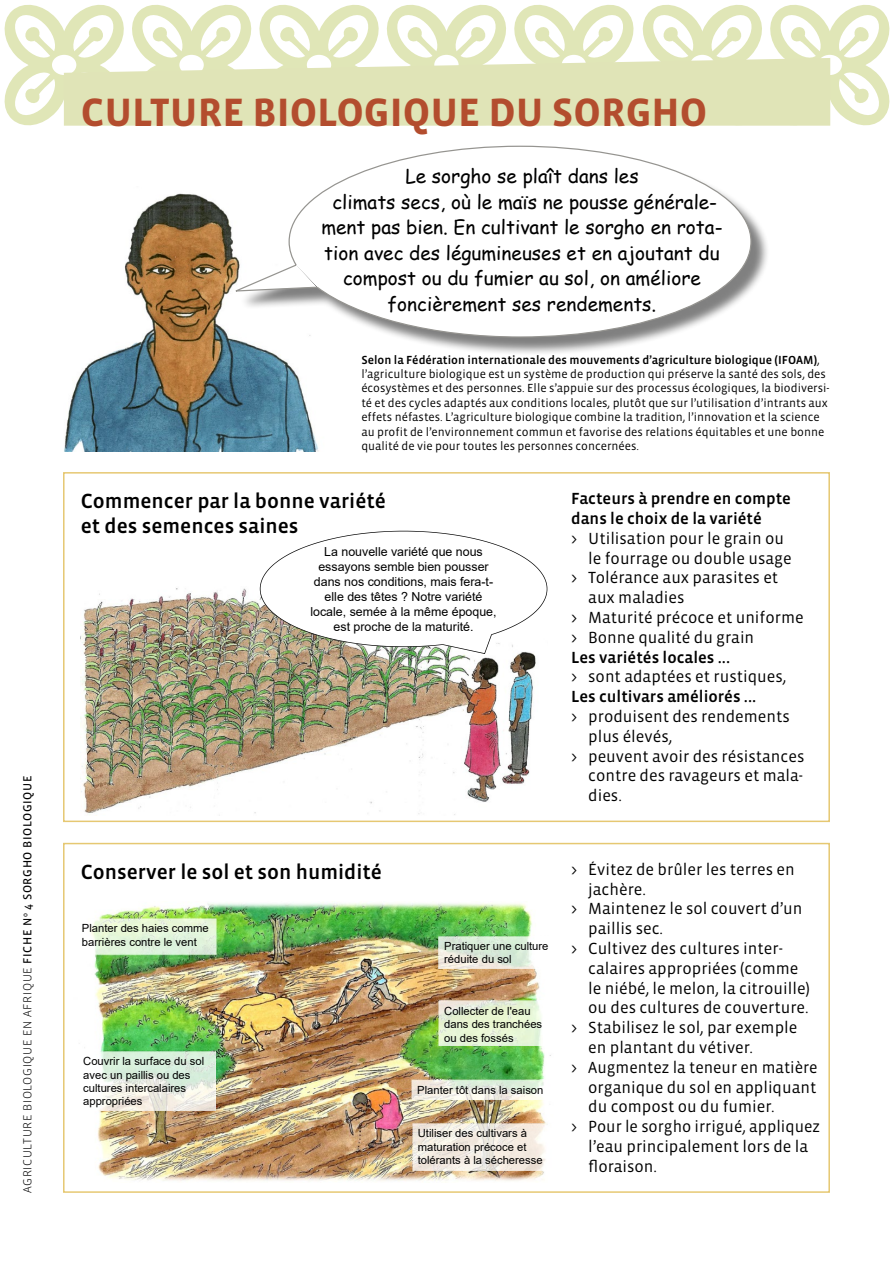
<style>
.page{position:relative;width:893px;height:1263px;background:#fff}
.page>*{position:absolute;margin:0;border:0;box-sizing:border-box;transform-origin:0 0}
.t1{font:700 40.5px "Vista Sans OT";color:#b34d2e}
.t2{font:500 21px/25.2px "Vista Sans OT";color:#000}
.t3{font:19.05px/25.5px "Comic Sans MS";color:#000;text-align:center}
.t4{font:16.5px "Vista Sans OT";color:#000}
.t5{font:500 16.5px/19.8px "Vista Sans OT";color:#000}
.t6{font:12.45px/14.9px "Arial";color:#000;text-align:center}
.t7{font:12px/14.4px "Vista Sans OT";color:#000}
.t8{font:300 12px "Vista Sans OT";letter-spacing:.05em;color:#000}
.t9{font:11.25px/13.5px "Arial";color:#000}
.s1{font-weight:400}
.s2{font-weight:500}
</style>
<div class="page">
<svg style="left:4px;top:5px;width:886px;height:121px"></svg>
<div style="left:52px;top:55px;width:24px;height:20px;background:#fff;border-radius:50%"></div>
<svg style="left:64px;top:58px;width:766px;height:68px;background:#e1e5bb"></svg>
<div style="left:63px;top:472px;width:767px;height:350px;border:2px solid #e6c872"></div>
<div style="left:63px;top:843px;width:767px;height:350px;border:2px solid #e6c872"></div>
<img style="left:64px;top:193px;width:255px;height:258px">
<img style="left:81px;top:588px;width:455px;height:227px">
<svg style="left:244px;top:530px;width:304px;height:124px"></svg>
<div style="left:239px;top:148px;width:531px;height:208px;background:#000;opacity:.5"></div>
<svg style="left:229px;top:145px;width:523px;height:193px"></svg>
<img style="left:90px;top:903px;width:461px;height:278px">
<img style="left:412px;top:1123px;width:139px;height:47px">
<img style="left:439px;top:936px;width:112px;height:33px">
<img style="left:412px;top:1080px;width:139px;height:19px">
<img style="left:90px;top:1051px;width:125px;height:59px">
<img style="left:439px;top:1001px;width:112px;height:45px">
<p class="t8" style="left:21px;top:1193px;width:418px;rotate:-90deg">AGRICULTURE BIOLOGIQUE EN AFRIQUE <span class="s1">FICHE N</span><sup>o</sup> <span class="s1">4 SORGHO BIOLOGIQUE</span></p>
<h1 class="t1" style="left:81px;top:92px;width:628px">CULTURE BIOLOGIQUE DU SORGHO</h1>
<p class="t3" style="left:321px;top:163px;width:403px">Le sorgho se plaît dans les<br>climats secs, où le maïs ne pousse générale&shy;ment pas bien. En cultivant le sorgho en rota&shy;tion avec des légumineuses et en ajoutant du compost ou du fumier au sol, on améliore foncièrement ses rendements.</p>
<p class="t7" style="left:361px;top:353px;width:470px"><span class="s2">Selon la Fédération internationale des mouvements d’agriculture biologique (IFOAM)</span>, l’agriculture biologique est un système de production qui préserve la santé des sols, des écosystèmes et des personnes. Elle s’appuie sur des processus écologiques, la biodiversi&shy;té et des cycles adaptés aux conditions locales, plutôt que sur l’utilisation d’intrants aux effets néfastes. L’agriculture biologique combine la tradition, l’innovation et la science au profit de l’environnement commun et favorise des relations équitables et une bonne qualité de vie pour toutes les personnes concernées.</p>
<p class="t2" style="left:81px;top:489px;width:307px">Commencer par la bonne variété et des semences saines</p>
<p class="t6" style="left:310px;top:544px;width:188px">La nouvelle variété que nous essayons semble bien pousser dans nos conditions, mais fera-t&shy;elle des têtes ? Notre variété locale, semée à la même époque, est proche de la maturité.</p>
<p class="t5" style="left:571px;top:489px;width:221px">Facteurs à prendre en compte dans le choix de la variété</p>
<p class="t4" style="left:571px;top:530px;width:214px">&gt; Utilisation pour le grain ou</p>
<p class="t4" style="left:588px;top:549px;width:205px">le fourrage ou double usage</p>
<p class="t4" style="left:571px;top:569px;width:209px">&gt; Tolérance aux parasites et</p>
<p class="t4" style="left:588px;top:589px;width:98px">aux maladies</p>
<p class="t4" style="left:571px;top:609px;width:234px">&gt; Maturité précoce et uniforme</p>
<p class="t4" style="left:571px;top:629px;width:184px">&gt; Bonne qualité du grain</p>
<p class="t5" style="left:571px;top:647px;width:160px">Les variétés locales ...</p>
<p class="t4" style="left:571px;top:668px;width:217px">&gt; sont adaptées et rustiques,</p>
<p class="t5" style="left:571px;top:687px;width:187px">Les cultivars améliorés ...</p>
<p class="t4" style="left:571px;top:708px;width:220px">&gt; produisent des rendements</p>
<p class="t4" style="left:588px;top:728px;width:86px">plus élevés,</p>
<p class="t4" style="left:571px;top:747px;width:235px">&gt; peuvent avoir des résistances</p>
<p class="t4" style="left:588px;top:767px;width:216px">contre des ravageurs et mala-</p>
<p class="t4" style="left:588px;top:787px;width:35px">dies.</p>
<p class="t2" style="left:81px;top:859px;width:303px">Conserver le sol et son humidité</p>
<p class="t9" style="left:82px;top:921px;width:128px">Planter des haies comme barrières contre le vent</p>
<p class="t9" style="left:83px;top:1054px;width:123px">Couvrir la surface du sol avec un paillis ou des cultures intercalaires appropriées</p>
<p class="t9" style="left:444px;top:939px;width:106px">Pratiquer une culture réduite du sol</p>
<p class="t9" style="left:444px;top:1004px;width:99px">Collecter de l'eau dans des tranchées ou des fossés</p>
<p class="t9" style="left:417px;top:1083px;width:128px">Planter tôt dans la saison</p>
<p class="t9" style="left:418px;top:1126px;width:126px">Utiliser des cultivars à maturation précoce et tolérants à la sécheresse</p>
<p class="t4" style="left:571px;top:861px;width:225px">&gt; Évitez de brûler les terres en</p>
<p class="t4" style="left:588px;top:881px;width:59px">jachère.</p>
<p class="t4" style="left:571px;top:900px;width:233px">&gt; Maintenez le sol couvert d’un</p>
<p class="t4" style="left:588px;top:920px;width:76px">paillis sec.</p>
<p class="t4" style="left:571px;top:940px;width:213px">&gt; Cultivez des cultures inter-</p>
<p class="t4" style="left:588px;top:960px;width:212px">calaires appropriées (comme</p>
<p class="t4" style="left:588px;top:980px;width:223px">le niébé, le melon, la citrouille)</p>
<p class="t4" style="left:588px;top:999px;width:222px">ou des cultures de couverture.</p>
<p class="t4" style="left:571px;top:1019px;width:228px">&gt; Stabilisez le sol, par exemple</p>
<p class="t4" style="left:588px;top:1039px;width:166px">en plantant du vétiver.</p>
<p class="t4" style="left:571px;top:1059px;width:248px">&gt; Augmentez la teneur en matière</p>
<p class="t4" style="left:588px;top:1079px;width:230px">organique du sol en appliquant</p>
<p class="t4" style="left:588px;top:1098px;width:188px">du compost ou du fumier.</p>
<p class="t4" style="left:571px;top:1118px;width:250px">&gt; Pour le sorgho irrigué, appliquez</p>
<p class="t4" style="left:588px;top:1138px;width:222px">l’eau principalement lors de la</p>
<p class="t4" style="left:588px;top:1158px;width:70px">floraison.</p>
</div>
